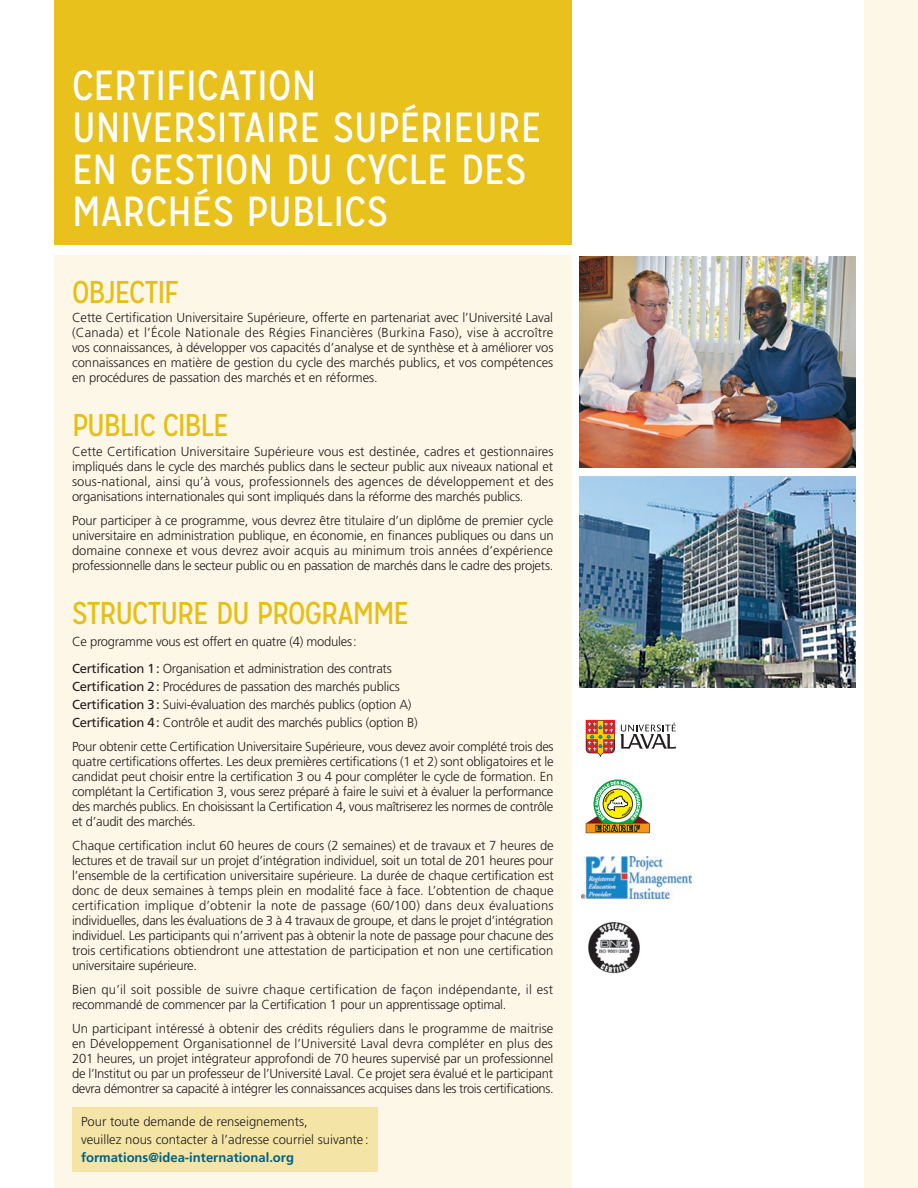
<style>
.page{position:relative;width:918px;height:1188px;background:#fff}
.page>*{position:absolute;margin:0;border:0;box-sizing:border-box;transform-origin:0 0}
.t1{font:42px/42px "Mission Gothic";letter-spacing:.005em;color:#fff}
.t2{font:31.5px "Mission Gothic";letter-spacing:-.035em;color:#e7be11}
.t3{font:300 13.05px/15px "Frutiger";letter-spacing:-.02em;color:#231f20;text-align:justify}
.t4{font:300 13.05px/15px "Frutiger";letter-spacing:.015em;color:#231f20}
.t5{font:300 13.05px/18px "Frutiger";color:#231f20}
.t6{font:700 13.05px "Frutiger";color:#016184}
.s1{font-weight:400}
</style>
<div class="page">
<div style="left:864px;top:0;width:54px;height:1188px;background:#fcf7e6"></div>
<div style="left:54px;top:0;width:518px;height:245px;background:#e8c11d"></div>
<div style="left:54px;top:255px;width:518px;height:933px;background:#fcf7e6"></div>
<img style="left:580px;top:256px;width:276px;height:211px">
<img style="left:580px;top:476px;width:276px;height:211px">
<div style="left:72px;top:1107px;width:306px;height:64px;background:#f4e4a5"></div>
<svg style="left:586px;top:720px;width:90px;height:37px"></svg>
<img style="left:588px;top:922px;width:52px;height:52px">
<img style="left:581px;top:856px;width:110px;height:43px">
<svg style="left:586px;top:781px;width:64px;height:52px"></svg>
<h1 class="t1" style="left:72px;top:64px;width:471px">CERTIFICATION<br>UNIVERSITAIRE SUPÉRIEURE<br>EN GESTION DU CYCLE DES<br>MARCHÉS PUBLICS</h1>
<h2 class="t2" style="left:72px;top:273px;width:109px">OBJECTIF</h2>
<p class="t3" style="left:72px;top:310px;width:483px">Cette Certification Universitaire Supérieure, offerte en partenariat avec l’Université Laval (Canada) et l’École Nationale des Régies Financières (Burkina Faso), vise à accroître vos connaissances, à développer vos capacités d’analyse et de synthèse et à améliorer vos connaissances en matière de gestion du cycle des marchés publics, et vos compétences en procédures de passation des marchés et en réformes.</p>
<h2 class="t2" style="left:72px;top:406px;width:159px">PUBLIC CIBLE</h2>
<p class="t3" style="left:72px;top:444px;width:483px">Cette Certification Universitaire Supérieure vous est destinée, cadres et gestionnaires impliqués dans le cycle des marchés publics dans le secteur public aux niveaux national et sous-national, ainsi qu’à vous, professionnels des agences de développement et des organisations internationales qui sont impliqués dans la réforme des marchés publics.</p>
<p class="t3" style="left:72px;top:513px;width:483px">Pour participer à ce programme, vous devrez être titulaire d’un diplôme de premier cycle universitaire en administration publique, en économie, en finances publiques ou dans un domaine connexe et vous devrez avoir acquis au minimum trois années d’expérience professionnelle dans le secteur public ou en passation de marchés dans le cadre des projets.</p>
<h2 class="t2" style="left:72px;top:594px;width:339px">STRUCTURE DU PROGRAMME</h2>
<p class="t3" style="left:72px;top:628px;width:321px;line-height:27px">Ce programme vous est offert en quatre (4) modules:<br><span class="s1">Certification 1:</span> Organisation et administration des contrats</p>
<p class="t3" style="left:72px;top:678px;width:347px;line-height:18px;text-align:left"><span class="s1">Certification 2:</span> Procédures de passation des marchés publics<br><span class="s1">Certification 3:</span> Suivi-évaluation des marchés publics (option A)<br><span class="s1">Certification 4:</span> Contrôle et audit des marchés publics (option B)</p>
<p class="t3" style="left:72px;top:739px;width:483px">Pour obtenir cette Certification Universitaire Supérieure, vous devez avoir complété trois des quatre certifications offertes. Les deux premières certifications (1 et 2) sont obligatoires et le candidat peut choisir entre la certification 3 ou 4 pour compléter le cycle de formation. En complétant la Certification 3, vous serez préparé à faire le suivi et à évaluer la performance des marchés publics. En choisissant la Certification 4, vous maîtriserez les normes de contrôle et d’audit des marchés.</p>
<p class="t3" style="left:72px;top:838px;width:483px">Chaque certification inclut 60 heures de cours (2 semaines) et de travaux et 7 heures de lectures et de travail sur un projet d’intégration individuel, soit un total de 201 heures pour l’ensemble de la certification universitaire supérieure. La durée de chaque certification est donc de deux semaines à temps plein en modalité face à face. L’obtention de chaque certification implique d’obtenir la note de passage (60/100) dans deux évaluations individuelles, dans les évaluations de 3 à 4 travaux de groupe, et dans le projet d’intégration individuel. Les participants qui n’arrivent pas à obtenir la note de passage pour chacune des trois certifications obtiendront une attestation de participation et non une certification universitaire supérieure.</p>
<p class="t4" style="left:72px;top:982px;width:483px">Bien qu’il soit possible de suivre chaque certification de façon indépendante, il est recommandé de commencer par la Certification 1 pour un apprentissage optimal.</p>
<p class="t3" style="left:72px;top:1021px;width:483px">Un participant intéressé à obtenir des crédits réguliers dans le programme de maitrise en Développement Organisationnel de l’Université Laval devra compléter en plus des 201 heures, un projet intégrateur approfondi de 70 heures supervisé par un professionnel de l’Institut ou par un professeur de l’Université Laval. Ce projet sera évalué et le participant devra démontrer sa capacité à intégrer les connaissances acquises dans les trois certifications.</p>
<p class="t5" style="left:81px;top:1113px;width:289px">Pour toute demande de renseignements,<br>veuillez nous contacter à l’adresse courriel suivante:</p>
<p class="t6" style="left:81px;top:1150px;width:214px">formations@idea-international.org</p>
</div>
